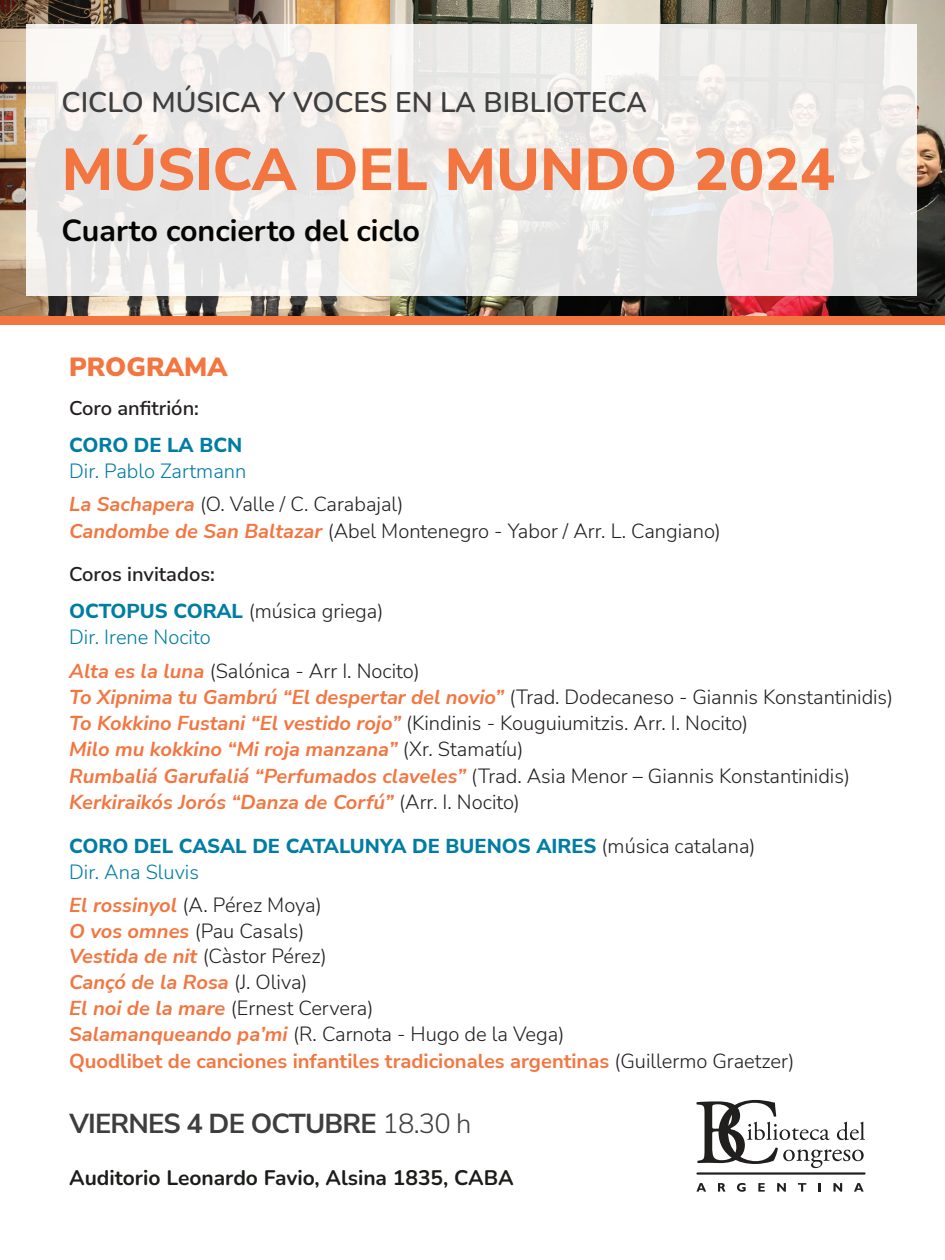
<style>
.page{position:relative;width:945px;height:1260px;background:#fff}
.page>*{position:absolute;margin:0;border:0;box-sizing:border-box;transform-origin:0 0}
.t1{font:800 58.98px "Nunito Sans";color:#f37641}
.t2{font:700 30.36px "Nunito";color:#050504}
.t3{font:600 28.26px "Nunito";color:#3e3e3f}
.t4{font:700 27.39px "Nunito Sans";letter-spacing:-.03em;color:#3e3e3f}
.t5{font:900 26.25px "Nunito Sans";color:#f37641}
.t6{font:700 21px "Nunito";color:#1b1d1a}
.t7{font:300 20.12px/26.2px "Nunito Sans";color:#231f20}
.t8{font:italic 700 20.12px/26.2px "Nunito Sans";color:#f37641}
.t9{font:800 20.12px/26.2px "Nunito Sans";color:#007da3}
.t10{font:300 20.12px/26.2px "Nunito Sans";color:#007da3}
.t11{font:600 20.12px "Nunito Sans";color:#231f20}
.s1{color:#007da3}
.s2{font-weight:700;font-style:italic;color:#f37641}
.s3{font-weight:600}
.s4{font-weight:800}
.s5{color:#231f20}
.s6{font-weight:300;font-style:normal;color:#231f20}
.s7{font-weight:300;color:#231f20}
.s8{font-weight:300}
.s9{font-weight:700;color:#f37641}
</style>
<div class="page">
<div style="left:0;top:315px;width:945px;height:10px;background:#f37641"></div>
<svg style="left:696px;top:1183px;width:10px;height:9px"></svg>
<svg style="left:718px;top:1183px;width:8px;height:9px"></svg>
<svg style="left:737px;top:1183px;width:9px;height:9px"></svg>
<svg style="left:758px;top:1183px;width:7px;height:9px"></svg>
<svg style="left:777px;top:1183px;width:9px;height:9px"></svg>
<svg style="left:798px;top:1183px;width:8px;height:9px"></svg>
<svg style="left:819px;top:1183px;width:2px;height:9px"></svg>
<svg style="left:833px;top:1183px;width:9px;height:9px"></svg>
<svg style="left:854px;top:1183px;width:10px;height:9px"></svg>
<hr style="left:696px;top:1172px;width:170px;height:3px;background:#211e1e">
<svg style="left:696px;top:1100px;width:169px;height:68px"></svg>
<img style="left:0;top:0;width:390px;height:316px">
<img style="left:390px;top:0;width:555px;height:316px">
<svg style="left:26px;top:25px;width:890px;height:271px;fill:#e9e8e7"></svg>
<h3 class="t3" style="left:62px;top:82px;width:587px">CICLO MÚSICA Y VOCES EN LA BIBLIOTECA</h3>
<h1 class="t1" style="left:62px;top:128px;width:775px">MÚSICA DEL MUNDO 2024</h1>
<h2 class="t2" style="left:62px;top:210px;width:360px">Cuarto concierto del ciclo</h2>
<h3 class="t5" style="left:69px;top:348px;width:160px">PROGRAMA</h3>
<p class="t11" style="left:69px;top:394px;width:131px">Coro anfitrión:</p>
<p class="t9" style="left:69px;top:431px;width:175px">CORO DE LA BCN</p>
<p class="t7" style="left:69px;top:454px;width:336px;line-height:33.2px"><span class="s1">Dir. Pablo Zartmann<br></span><span class="s2">La Sachapera</span> (O. Valle / C. Carabajal)</p>
<p class="t7" style="left:69px;top:508px;width:653px;line-height:43.8px"><span class="s2">Candombe de San Baltazar</span> (Abel Montenegro - Yabor / Arr. L. Cangiano)<br><span class="s3">Coros invitados:</span></p>
<p class="t10" style="left:69px;top:597px;width:316px"><span class="s4">OCTOPUS CORAL</span> <span class="s5">(música griega)<br></span>Dir. Irene Nocito</p>
<p class="t8" style="left:69px;top:657px;width:826px">Alta es la luna <span class="s6">(Salónica - Arr I. Nocito)<br></span>To Xipnima tu Gambrú “El despertar del novio” <span class="s6">(Trad. Dodecaneso - Giannis Konstantinidis)<br></span>To Kokkino Fustani “El vestido rojo” <span class="s6">(Kindinis - Kouguiumitzis. Arr. I. Nocito)<br></span>Milo mu kokkino “Mi roja manzana” <span class="s6">(Xr. Stamatíu)<br></span>Rumbaliá Garufaliá “Perfumados claveles” <span class="s6">(Trad. Asia Menor – Giannis Konstantinidis)<br></span>Kerkiraikós Jorós “Danza de Corfú” <span class="s6">(Arr. I. Nocito)</span></p>
<p class="t9" style="left:69px;top:832px;width:688px">CORO DEL CASAL DE CATALUNYA DE BUENOS AIRES <span class="s7">(música catalana)<br></span><span class="s8">Dir. Ana Sluvis</span></p>
<p class="t7" style="left:69px;top:891px;width:254px"><span class="s2">El rossinyol</span> (A. Pérez Moya)<br><span class="s2">O vos omnes</span> (Pau Casals)</p>
<p class="t7" style="left:69px;top:942px;width:727px"><span class="s2">Vestida de nit</span> (Càstor Pérez)<br><span class="s2">Cançó de la Rosa</span> (J. Oliva)<br><span class="s2">El noi de la mare</span> (Ernest Cervera)<br><span class="s2">Salamanqueando pa’mi</span> (R. Carnota - Hugo de la Vega)<br><span class="s9">Quodlibet de canciones infantiles tradicionales argentinas</span> (Guillermo Graetzer)</p>
<h3 class="t4" style="left:69px;top:1104px;width:404px">VIERNES 4 DE OCTUBRE <span class="s8">18.30 h</span></h3>
<p class="t6" style="left:69px;top:1164px;width:446px">Auditorio Leonardo Favio, Alsina 1835, CABA</p>
</div>
